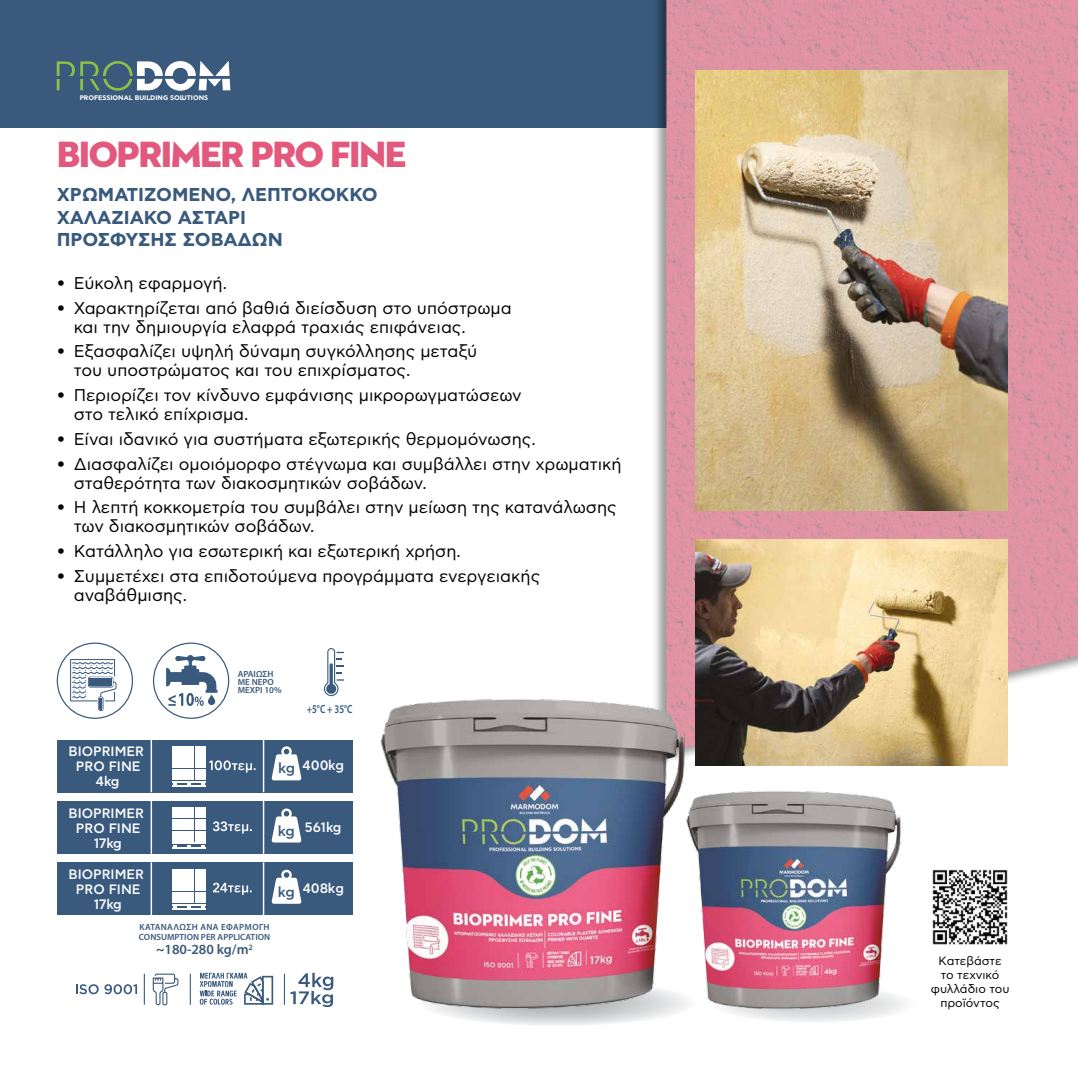
<style>
.page{position:relative;width:1078px;height:1078px;background:#fff}
.page>*{position:absolute;margin:0;border:0;box-sizing:border-box;transform-origin:0 0}
.t1{font:37.2px "Neutraface 2 Display Titling";letter-spacing:-.04em;color:#e3587d}
.t2{font:700 18.6px/22.4px "CF Asty Std";color:#395a7d}
.t3{font:17px/19px "CF Asty Std";color:#000}
.t4{font:500 14.2px "CF Asty Std";color:#395a7d}
.t5{font:600 14px "Myriad Pro";color:#395a7d}
.t6{font:500 13.6px/15px "CF Asty Std";color:#fff;text-align:center}
.t7{font:12px/14px "CF Asty Std";color:#000;text-align:center}
.t8{font:600 11.8px "Myriad Pro";color:#2c5a82;scale:.77 1}
.t9{font:600 9px/8px "Myriad Pro";color:#395a7d}
.t10{font:700 6.6px "CF Asty Std";color:#fff}
.s1{font-size:14.2px;color:#395a7d}
</style>
<div class="page">
<div style="left:0;top:0;width:1077px;height:128px;background:#395a7d"></div>
<div style="left:652px;top:0;width:425px;height:765px;background:#000;opacity:.4"></div>
<img style="left:666px;top:0;width:411px;height:751px">
<svg style="left:57px;top:61px;width:173px;height:30px"></svg>
<img style="left:694px;top:539px;width:312px;height:226px">
<img style="left:694px;top:71px;width:312px;height:439px">
<img style="left:693px;top:791px;width:212px;height:229px">
<img style="left:380px;top:680px;width:313px;height:345px">
<svg style="left:76px;top:984px;width:61px;height:10px"></svg>
<svg style="left:143px;top:972px;width:190px;height:34px"></svg>
<div style="left:153px;top:642px;width:76px;height:76px;border:1px solid #395a7d;border-radius:50%"></div>
<svg style="left:166px;top:654px;width:51px;height:51px"></svg>
<div style="left:57px;top:642px;width:76px;height:76px;border:1px solid #395a7d;border-radius:50%"></div>
<svg style="left:70px;top:659px;width:46px;height:51px"></svg>
<img style="left:932px;top:869px;width:76px;height:76px">
<svg style="left:324px;top:648px;width:20px;height:48px"></svg>
<div style="left:57px;top:800px;width:295px;height:53px;background:#395a7d"></div>
<svg style="left:213px;top:821px;width:39px;height:12px"></svg>
<svg style="left:271px;top:808px;width:30px;height:34px"></svg>
<hr style="left:150px;top:800px;width:2px;height:53px;background:#fff">
<hr style="left:263px;top:800px;width:1px;height:53px;background:#fff">
<div style="left:57px;top:862px;width:295px;height:52px;background:#395a7d"></div>
<svg style="left:213px;top:882px;width:39px;height:12px"></svg>
<svg style="left:271px;top:869px;width:30px;height:34px"></svg>
<hr style="left:150px;top:862px;width:2px;height:52px;background:#fff">
<hr style="left:263px;top:862px;width:1px;height:52px;background:#fff">
<div style="left:57px;top:739px;width:295px;height:53px;background:#395a7d"></div>
<svg style="left:209px;top:760px;width:47px;height:12px"></svg>
<div style="left:172px;top:745px;width:10px;height:11px;background:#fff"></div>
<div style="left:183px;top:745px;width:11px;height:11px;background:#fff"></div>
<div style="left:195px;top:745px;width:10px;height:11px;background:#fff"></div>
<div style="left:195px;top:757px;width:10px;height:10px;background:#fff"></div>
<div style="left:183px;top:757px;width:11px;height:10px;background:#fff"></div>
<div style="left:172px;top:757px;width:10px;height:10px;background:#fff"></div>
<div style="left:195px;top:769px;width:10px;height:10px;background:#fff"></div>
<div style="left:183px;top:769px;width:11px;height:10px;background:#fff"></div>
<div style="left:172px;top:769px;width:10px;height:10px;background:#fff"></div>
<hr style="left:172px;top:780px;width:33px;height:2px;background:#fff">
<hr style="left:172px;top:785px;width:33px;height:2px;background:#fff">
<div style="left:172px;top:807px;width:10px;height:10px;background:#fff"></div>
<div style="left:183px;top:807px;width:11px;height:10px;background:#fff"></div>
<div style="left:195px;top:807px;width:10px;height:10px;background:#fff"></div>
<div style="left:195px;top:819px;width:10px;height:10px;background:#fff"></div>
<div style="left:183px;top:819px;width:11px;height:10px;background:#fff"></div>
<div style="left:172px;top:819px;width:10px;height:10px;background:#fff"></div>
<div style="left:195px;top:830px;width:10px;height:11px;background:#fff"></div>
<div style="left:183px;top:830px;width:11px;height:11px;background:#fff"></div>
<div style="left:172px;top:830px;width:10px;height:11px;background:#fff"></div>
<hr style="left:172px;top:842px;width:33px;height:1px;background:#fff">
<hr style="left:172px;top:847px;width:33px;height:1px;background:#fff">
<div style="left:172px;top:868px;width:10px;height:11px;background:#fff"></div>
<div style="left:183px;top:868px;width:11px;height:11px;background:#fff"></div>
<div style="left:195px;top:868px;width:10px;height:11px;background:#fff"></div>
<div style="left:195px;top:880px;width:10px;height:10px;background:#fff"></div>
<div style="left:183px;top:880px;width:11px;height:10px;background:#fff"></div>
<div style="left:172px;top:880px;width:10px;height:10px;background:#fff"></div>
<div style="left:195px;top:891px;width:10px;height:11px;background:#fff"></div>
<div style="left:183px;top:891px;width:11px;height:11px;background:#fff"></div>
<div style="left:172px;top:891px;width:10px;height:11px;background:#fff"></div>
<hr style="left:172px;top:903px;width:33px;height:2px;background:#fff">
<hr style="left:172px;top:908px;width:33px;height:1px;background:#fff">
<svg style="left:271px;top:746px;width:30px;height:34px"></svg>
<hr style="left:150px;top:739px;width:2px;height:53px;background:#fff">
<hr style="left:263px;top:739px;width:1px;height:53px;background:#fff">
<p class="t10" style="left:80px;top:94px;width:130px">PROFESSIONAL BUILDING SOLUTIONS</p>
<h1 class="t1" style="left:57px;top:131px;width:351px">BIOPRIMER PRO FINE</h1>
<p class="t2" style="left:57px;top:185px;width:320px">ΧΡΩΜΑΤΙΖΌΜΕΝΟ, ΛΕΠΤΌΚΟΚΚΟ<br>ΧΑΛΑΖΙΑΚΌ ΑΣΤΆΡΙ<br>ΠΡΌΣΦΥΣΗΣ ΣΟΒΆΔΩΝ</p>
<p class="t3" style="left:57px;top:274px;width:172px">• Εύκολη εφαρμογή.</p>
<p class="t3" style="left:74px;top:299px;width:439px;text-indent:-17px">• Χαρακτηρίζεται από βαθιά διείσδυση στο υπόστρωμα και την δημιουργία ελαφρά τραχιάς επιφάνειας.</p>
<p class="t3" style="left:74px;top:342px;width:405px;text-indent:-17px">• Εξασφαλίζει υψηλή δύναμη συγκόλλησης μεταξύ του υποστρώματος και του επιχρίσματος.</p>
<p class="t3" style="left:74px;top:386px;width:449px;text-indent:-17px">• Περιορίζει τον κίνδυνο εμφάνισης μικρορωγματώσεων στο τελικό επίχρισμα.</p>
<p class="t3" style="left:57px;top:430px;width:480px">• Είναι ιδανικό για συστήματα εξωτερικής θερμομόνωσης.</p>
<p class="t3" style="left:74px;top:454px;width:549px;text-indent:-17px">• Διασφαλίζει ομοιόμορφο στέγνωμα και συμβάλλει στην χρωματική σταθερότητα των διακοσμητικών σοβάδων.</p>
<p class="t3" style="left:74px;top:498px;width:544px;text-indent:-17px">• Η λεπτή κοκκομετρία του συμβάλει στην μείωση της κατανάλωσης των διακοσμητικών σοβάδων.</p>
<p class="t3" style="left:57px;top:542px;width:405px">• Κατάλληλο για εσωτερική και εξωτερική χρήση.</p>
<p class="t3" style="left:74px;top:566px;width:468px;text-indent:-17px">• Συμμετέχει στα επιδοτούμενα προγράμματα ενεργειακής αναβάθμισης.</p>
<p class="t6" style="left:69px;top:744px;width:77px">BIOPRIMER<br>PRO FINE<br>4kg</p>
<p class="t6" style="left:69px;top:806px;width:77px">BIOPRIMER<br>PRO FINE<br>17kg</p>
<p class="t6" style="left:69px;top:867px;width:77px">BIOPRIMER<br>PRO FINE<br>17kg</p>
<p class="t9" style="left:238px;top:669px;width:45px">ΑΡΑΙΩΣΗ<br>ΜΕ ΝΕΡΟ<br>ΜΕΧΡΙ 10%</p>
<p class="t8" style="left:306px;top:701px;width:61px">+5°C + 35°C</p>
<p class="t6" style="left:278px;top:758px;width:68px"><span class="s1">kg</span> 400kg</p>
<p class="t4" style="left:278px;top:822px;width:19px">kg</p>
<p class="t6" style="left:305px;top:820px;width:38px">561kg</p>
<p class="t4" style="left:278px;top:884px;width:19px">kg</p>
<p class="t6" style="left:302px;top:881px;width:43px">408kg</p>
<p class="t9" style="left:139px;top:921px;width:133px;line-height:10px">ΚΑΤΑΝΑΛΩΣΗ ANA ΕΦΑΡΜΟΓΗ<br>CONSUMPTION PER APPLICATION</p>
<p class="t5" style="left:156px;top:940px;width:98px">~180-280 kg/m<sup>2</sup></p>
<p class="t7" style="left:930px;top:954px;width:80px">Κατεβάστε το τεχνικό φυλλάδιο του προϊόντος</p>
</div>
